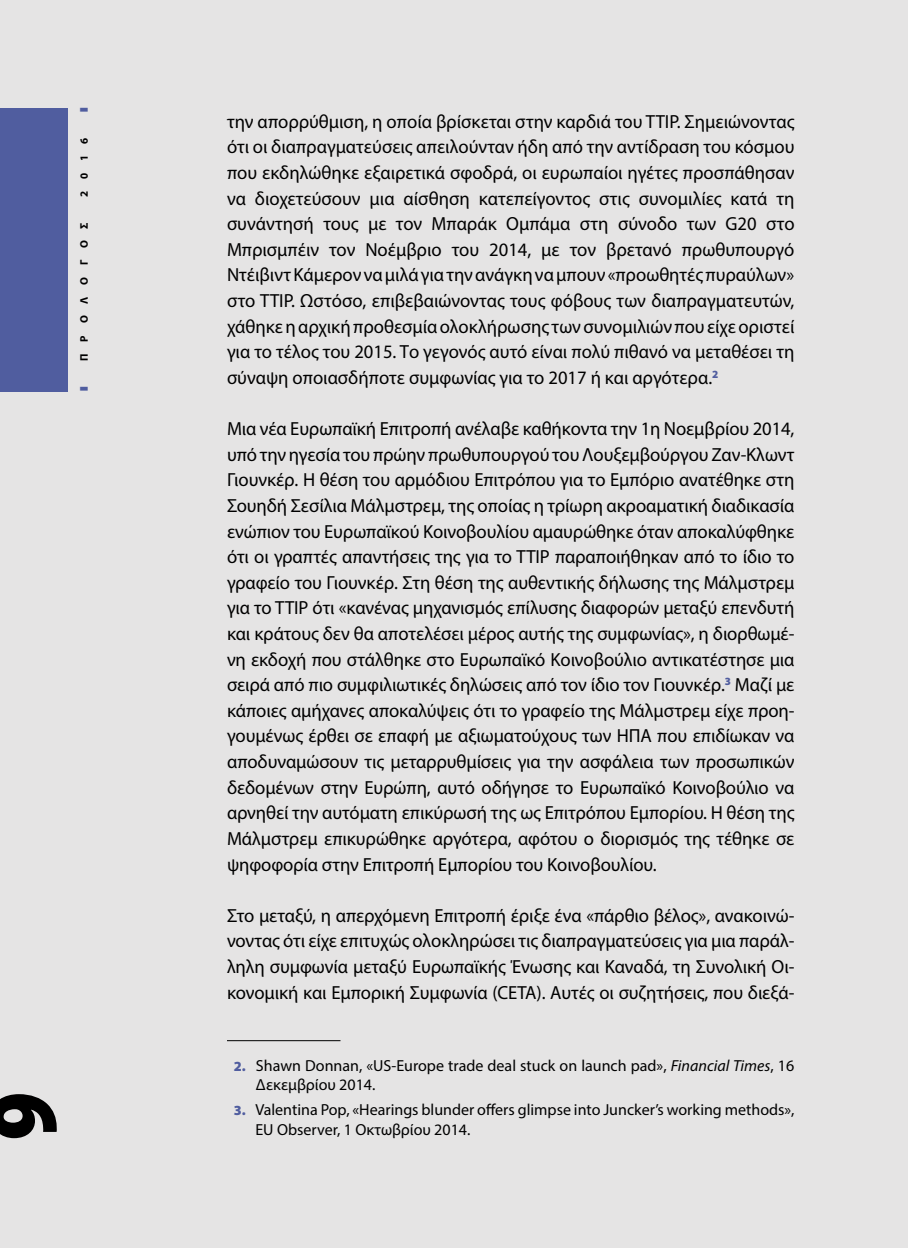
<style>
.page{position:relative;width:908px;height:1248px;background:#fff}
.page>*{position:absolute;margin:0;border:0;box-sizing:border-box;transform-origin:0 0}
.t1{font:900 98.4px "Myriad Pro";color:#000;scale:.86 1}
.t2{font:19px/25.6px "Myriad Pro";letter-spacing:-.005em;color:#000;text-align:justify}
.t3{font:16px/19.2px "Myriad Pro";color:#000}
.t4{font:700 11px "Myriad Pro";letter-spacing:1.065em;color:#000}
.s1{font-weight:900;font-size:14px;color:#505d9f}
.s2{font-style:italic}
</style>
<div class="page">
<div style="left:0;top:0;width:907px;height:1247px;background:#e5e4e4"></div>
<div style="left:0;top:108px;width:68px;height:283px;background:#505d9f"></div>
<hr style="left:227px;top:1040px;width:113px;height:1px;background:#000">
<p class="t4" style="left:77px;top:197px;width:61px;rotate:-90deg">2016</p>
<p class="t4" style="left:77px;top:361px;width:140px;rotate:-90deg">ΠΡΟΛΟΓΟΣ</p>
<h1 class="t1" style="left:91px;top:1091px;width:58px;rotate:90deg">6</h1>
<p class="t2" style="left:227px;top:108px;width:568px">την απορρύθμιση, η οποία βρίσκεται στην καρδιά του TTIP. Σημειώνοντας ότι οι διαπραγματεύσεις απειλούνταν ήδη από την αντίδραση του κόσμου που εκδηλώθηκε εξαιρετικά σφοδρά, οι ευρωπαίοι ηγέτες προσπάθησαν να διοχετεύσουν μια αίσθηση κατεπείγοντος στις συνομιλίες κατά τη συνάντησή τους με τον Μπαράκ Ομπάμα στη σύνοδο των G20 στο Μπρισμπέιν τον Νοέμβριο του 2014, με τον βρετανό πρωθυπουργό Ντέιβιντ Κάμερον να μιλά για την ανάγκη να μπουν «προωθητές πυραύλων» στο TTIP. Ωστόσο, επιβεβαιώνοντας τους φόβους των διαπραγματευτών, χάθηκε η αρχική προθεσμία ολοκλήρωσης των συνομιλιών που είχε οριστεί για το τέλος του 2015. Το γεγονός αυτό είναι πολύ πιθανό να μεταθέσει τη σύναψη οποιασδήποτε συμφωνίας για το 2017 ή και αργότερα.<sup>2</sup></p>
<p class="t2" style="left:227px;top:415px;width:568px">Μια νέα Ευρωπαϊκή Επιτροπή ανέλαβε καθήκοντα την 1η Νοεμβρίου 2014, υπό την ηγεσία του πρώην πρωθυπουργού του Λουξεμβούργου Ζαν-Κλωντ Γιουνκέρ. Η θέση του αρμόδιου Επιτρόπου για το Εμπόριο ανατέθηκε στη Σουηδή Σεσίλια Μάλμστρεμ, της οποίας η τρίωρη ακροαματική διαδικασία ενώπιον του Ευρωπαϊκού Κοινοβουλίου αμαυρώθηκε όταν αποκαλύφθηκε ότι οι γραπτές απαντήσεις της για το TTIP παραποιήθηκαν από το ίδιο το γραφείο του Γιουνκέρ. Στη θέση της αυθεντικής δήλωσης της Μάλμστρεμ για το TTIP ότι «κανένας μηχανισμός επίλυσης διαφορών μεταξύ επενδυτή και κράτους δεν θα αποτελέσει μέρος αυτής της συμφωνίας», η διορθωμέ&shy;νη εκδοχή που στάλθηκε στο Ευρωπαϊκό Κοινοβούλιο αντικατέστησε μια σειρά από πιο συμφιλιωτικές δηλώσεις από τον ίδιο τον Γιουνκέρ.<sup>3</sup> Μαζί με κάποιες αμήχανες αποκαλύψεις ότι το γραφείο της Μάλμστρεμ είχε προη&shy;γουμένως έρθει σε επαφή με αξιωματούχους των ΗΠΑ που επιδίωκαν να αποδυναμώσουν τις μεταρρυθμίσεις για την ασφάλεια των προσωπικών δεδομένων στην Ευρώπη, αυτό οδήγησε το Ευρωπαϊκό Κοινοβούλιο να αρνηθεί την αυτόματη επικύρωσή της ως Επιτρόπου Εμπορίου. Η θέση της Μάλμστρεμ επικυρώθηκε αργότερα, αφότου ο διορισμός της τέθηκε σε ψηφοφορία στην Επιτροπή Εμπορίου του Κοινοβουλίου.</p>
<p class="t2" style="left:227px;top:902px;width:568px">Στο μεταξύ, η απερχόμενη Επιτροπή έριξε ένα «πάρθιο βέλος», ανακοινώ&shy;νοντας ότι είχε επιτυχώς ολοκληρώσει τις διαπραγματεύσεις για μια παράλ&shy;ληλη συμφωνία μεταξύ Ευρωπαϊκής Ένωσης και Καναδά, τη Συνολική Οι&shy;κονομική και Εμπορική Συμφωνία (CETA). Αυτές οι συζητήσεις, που διεξά-</p>
<p class="t3" style="left:256px;top:1055px;width:539px;text-indent:-22px"><span class="s1">2.</span> Shawn Donnan, «US-Europe trade deal stuck on launch pad», <span class="s2">Financial Times</span>, 16<br>Δεκεμβρίου 2014.</p>
<p class="t3" style="left:255px;top:1099px;width:540px;text-indent:-22px"><span class="s1">3.</span> Valentina Pop, «Hearings blunder offers glimpse into Juncker’s working methods»,<br>EU Observer, 1 Οκτωβρίου 2014.</p>
</div>
